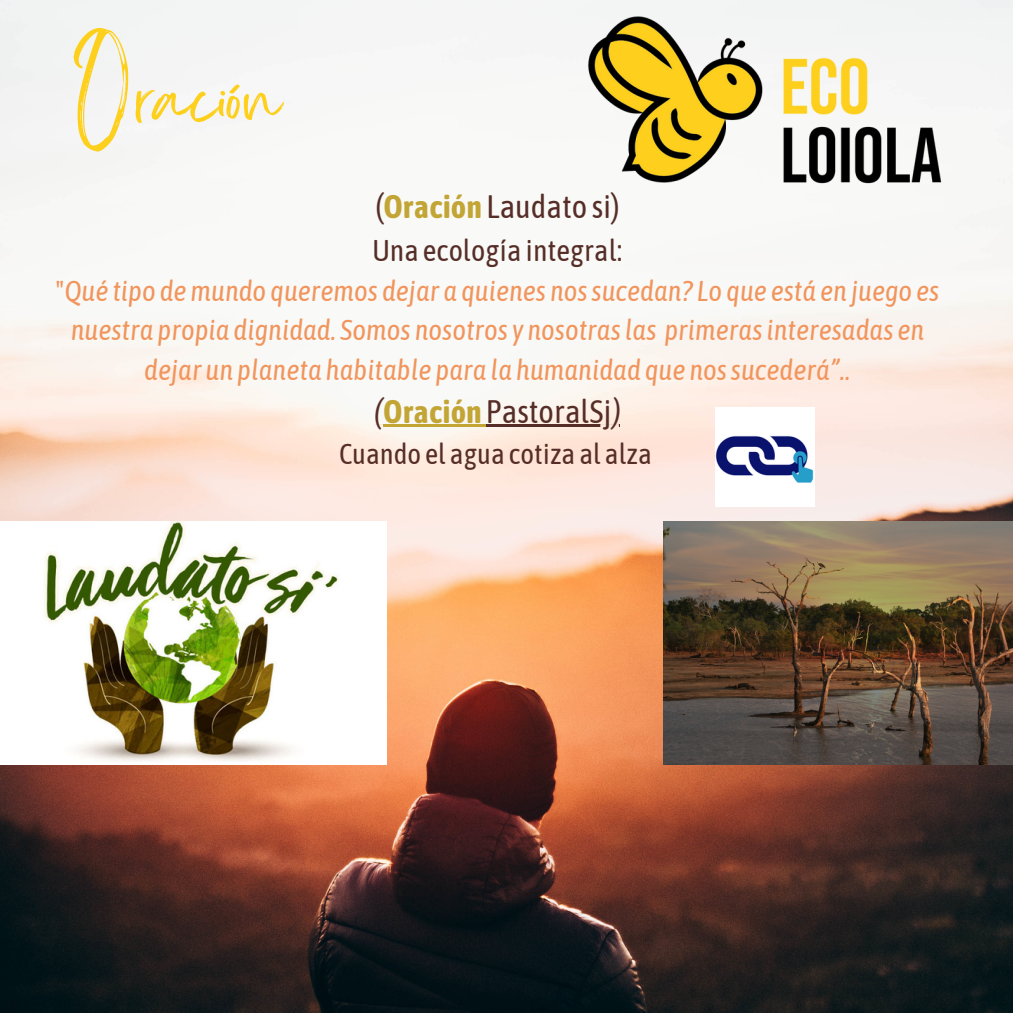
<style>
.page{position:relative;width:1013px;height:1013px;background:#fff}
.page>*{position:absolute;margin:0;border:0;box-sizing:border-box;transform-origin:0 0}
.t1{font:82.75px "Sisterhood";color:#fed01e}
.t2{font:32.38px "Asap Condensed";color:#562e27}
.t3{font:29.88px "Asap Condensed";color:#562e27}
.t4{font:italic 28.75px/39.4px "Asap Condensed";color:#f1955d;text-align:center}
.t5{font:28.75px "Asap Condensed";color:#562e27}
.s1{font-weight:700;color:#c3a536}
.s2{font-style:normal}
.s3{font-style:italic}
</style>
<div class="page">
<img style="left:0;top:0;width:1012px;height:1012px">
<img style="left:585px;top:15px;width:360px;height:172px">
<img style="left:0;top:521px;width:387px;height:243px">
<svg style="left:375px;top:424px;width:8px;height:3px"></svg>
<hr style="left:383px;top:424px;width:103px;height:3px;background:#c3a536">
<hr style="left:486px;top:424px;width:125px;height:3px;background:#562e27">
<svg style="left:611px;top:424px;width:8px;height:3px"></svg>
<img style="left:663px;top:521px;width:349px;height:243px">
<img style="left:715px;top:407px;width:99px;height:99px">
<h1 class="t1" style="left:78px;top:75px;width:204px">Oración</h1>
<p class="t2" style="left:375px;top:188px;width:246px">(<span class="s1">Oración</span> Laudato si)</p>
<p class="t3" style="left:372px;top:233px;width:251px">Una ecología integral:</p>
<p class="t4" style="left:56px;top:271px;width:885px"><span class="s2">"</span>Qué tipo demundo queremos dejar a quienes nossucedan? Lo que está en juego es nuestra propia dignidad. Somos nosotrosy nosotraslas primerasinteresadas en dejar un planeta habitable para la humanidad que nossucederá”..</p>
<p class="t2" style="left:375px;top:392px;width:246px"><span class="s3">(</span><span class="s1">Oración</span> PastoralSj<span class="s3">)</span></p>
<p class="t5" style="left:339px;top:437px;width:314px">Cuando el agua cotiza al alza</p>
</div>
